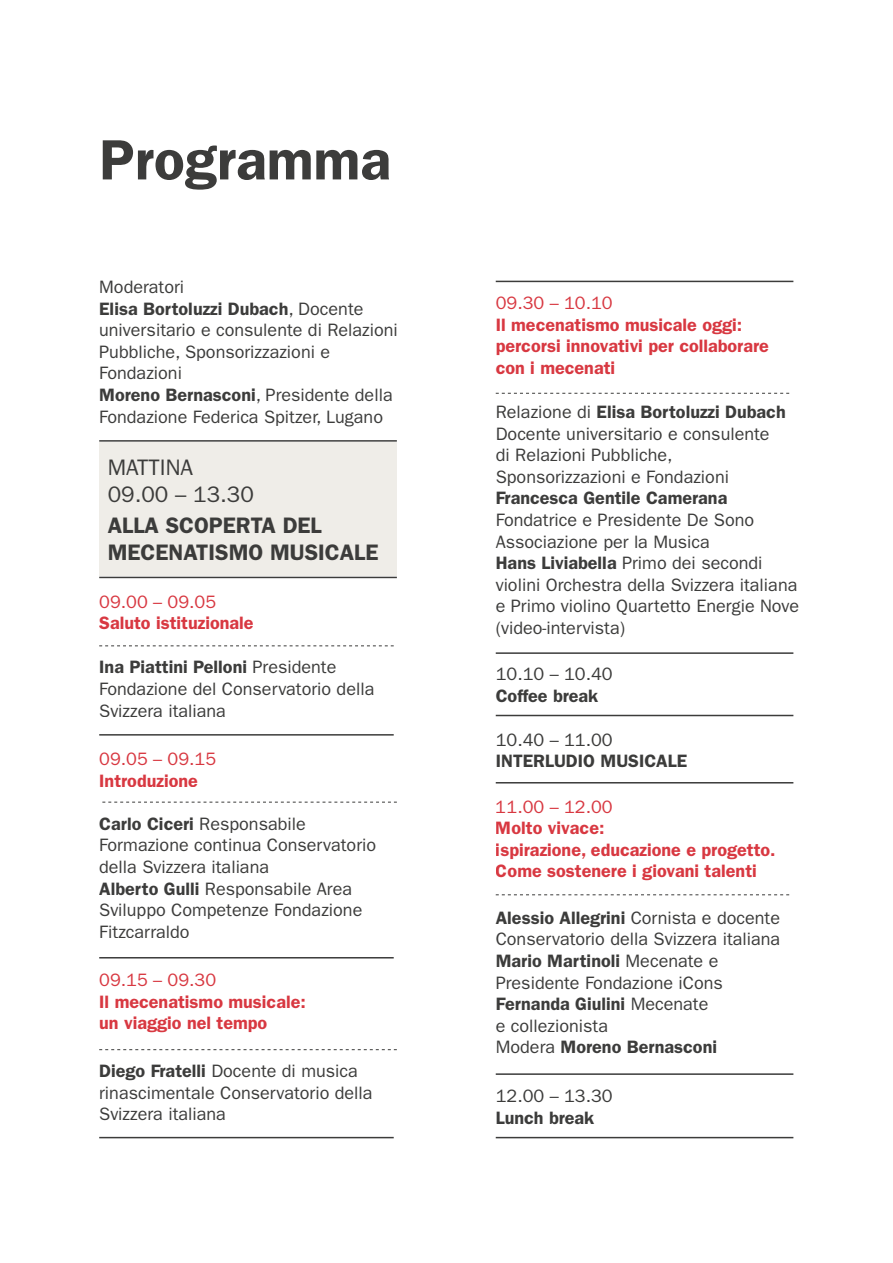
<style>
.page{position:relative;width:893px;height:1263px;background:#fff}
.page>*{position:absolute;margin:0;border:0;box-sizing:border-box;transform-origin:0 0}
.t1{font:600 57px "ITC Franklin Gothic Std";color:#3c3c3b}
.t2{font:600 22.5px/27px "ITC Franklin Gothic Std";color:#3c3c3b}
.t3{font:22.5px/27px "ITC Franklin Gothic Std";color:#3c3c3b}
.t4{font:18px/21.6px "ITC Franklin Gothic Std";color:#3c3c3b}
.t5{font:600 18px/21.6px "ITC Franklin Gothic Std";color:#d83841}
.t6{font:600 18px "ITC Franklin Gothic Std";color:#3c3c3b}
.t7{font:18px "ITC Franklin Gothic Std";color:#d83841}
.s1{font-weight:600}
</style>
<div class="page">
<div style="left:99px;top:442px;width:298px;height:134px;background:#efede8"></div>
<hr style="left:99px;top:440px;width:298px;height:2px;background:#3c3c3b">
<hr style="left:496px;top:281px;width:297px;height:1px;background:#3c3c3b">
<hr style="left:99px;top:577px;width:298px;height:1px;background:#3c3c3b">
<svg style="left:99px;top:645px;width:295px;height:1px"></svg>
<hr style="left:99px;top:734px;width:295px;height:2px;background:#3c3c3b">
<hr style="left:99px;top:957px;width:295px;height:1px;background:#3c3c3b">
<hr style="left:99px;top:1137px;width:295px;height:1px;background:#3c3c3b">
<svg style="left:102px;top:802px;width:295px;height:1px"></svg>
<svg style="left:99px;top:1049px;width:298px;height:1px"></svg>
<svg style="left:496px;top:393px;width:293px;height:1px"></svg>
<svg style="left:496px;top:894px;width:293px;height:1px"></svg>
<hr style="left:496px;top:652px;width:297px;height:2px;background:#3c3c3b">
<hr style="left:496px;top:1073px;width:297px;height:2px;background:#3c3c3b">
<hr style="left:496px;top:715px;width:297px;height:1px;background:#3c3c3b">
<hr style="left:496px;top:1137px;width:297px;height:1px;background:#3c3c3b">
<hr style="left:496px;top:782px;width:297px;height:1px;background:#3c3c3b">
<h1 class="t1" style="left:99px;top:126px;width:293px">Programma</h1>
<p class="t4" style="left:99px;top:276px;width:300px">Moderatori<br><span class="s1">Elisa Bortoluzzi Dubach</span>, Docente universitario e consulente di Relazioni<br>Pubbliche, Sponsorizzazioni e<br>Fondazioni<br><span class="s1">Moreno Bernasconi</span>, Presidente della<br>Fondazione Federica Spitzer, Lugano</p>
<p class="t3" style="left:108px;top:454px;width:148px">MATTINA<br>09.00 – 13.30</p>
<p class="t2" style="left:108px;top:512px;width:272px">ALLA SCOPERTA DEL<br>MECENATISMO MUSICALE</p>
<p class="t7" style="left:99px;top:591px;width:118px">09.00 – 09.05</p>
<p class="t5" style="left:99px;top:612px;width:156px">Saluto istituzionale</p>
<p class="t4" style="left:99px;top:657px;width:277px"><span class="s1">Ina Piattini Pelloni</span> Presidente<br>Fondazione del Conservatorio della<br>Svizzera italiana</p>
<p class="t7" style="left:99px;top:748px;width:118px">09.05 – 09.15</p>
<p class="t5" style="left:99px;top:769px;width:100px">Introduzione</p>
<p class="t4" style="left:99px;top:813px;width:278px"><span class="s1">Carlo Ciceri</span> Responsabile<br>Formazione continua Conservatorio della Svizzera italiana<br><span class="s1">Alberto Gulli</span> Responsabile Area<br>Sviluppo Competenze Fondazione<br>Fitzcarraldo</p>
<p class="t7" style="left:99px;top:970px;width:118px">09.15 – 09.30</p>
<p class="t5" style="left:99px;top:991px;width:208px">Il mecenatismo musicale: un viaggio nel tempo</p>
<p class="t4" style="left:99px;top:1060px;width:275px"><span class="s1">Diego Fratelli</span> Docente di musica rinascimentale Conservatorio della<br>Svizzera italiana</p>
<p class="t7" style="left:496px;top:292px;width:119px">09.30 – 10.10</p>
<p class="t5" style="left:496px;top:314px;width:275px">Il mecenatismo musicale oggi: percorsi innovativi per collaborare con i mecenati</p>
<p class="t4" style="left:496px;top:401px;width:291px">Relazione di <span class="s1">Elisa Bortoluzzi Dubach<br></span>Docente universitario e consulente di Relazioni Pubbliche,<br>Sponsorizzazioni e Fondazioni</p>
<p class="t6" style="left:496px;top:488px;width:233px">Francesca Gentile Camerana</p>
<p class="t4" style="left:496px;top:509px;width:305px">Fondatrice e Presidente De Sono<br>Associazione per la Musica<br><span class="s1">Hans Liviabella</span> Primo dei secondi violini Orchestra della Svizzera italiana e Primo violino Quartetto Energie Nove (video-intervista)</p>
<p class="t4" style="left:496px;top:663px;width:118px">10.10 – 10.40</p>
<p class="t6" style="left:496px;top:685px;width:104px">Coffee break</p>
<p class="t4" style="left:496px;top:729px;width:118px">10.40 – 11.00</p>
<p class="t6" style="left:496px;top:750px;width:193px">INTERLUDIO MUSICALE</p>
<p class="t7" style="left:496px;top:796px;width:118px">11.00 – 12.00</p>
<p class="t5" style="left:496px;top:817px;width:281px">Molto vivace:<br>ispirazione, educazione e progetto.<br>Come sostenere i giovani talenti</p>
<p class="t4" style="left:496px;top:907px;width:286px"><span class="s1">Alessio Allegrini</span> Cornista e docente<br>Conservatorio della Svizzera italiana<br><span class="s1">Mario Martinoli</span> Mecenate e<br>Presidente Fondazione iCons<br><span class="s1">Fernanda Giulini</span> Mecenate<br>e collezionista<br>Modera <span class="s1">Moreno Bernasconi</span></p>
<p class="t4" style="left:496px;top:1085px;width:118px">12.00 – 13.30</p>
<p class="t6" style="left:496px;top:1107px;width:100px">Lunch break</p>
</div>
